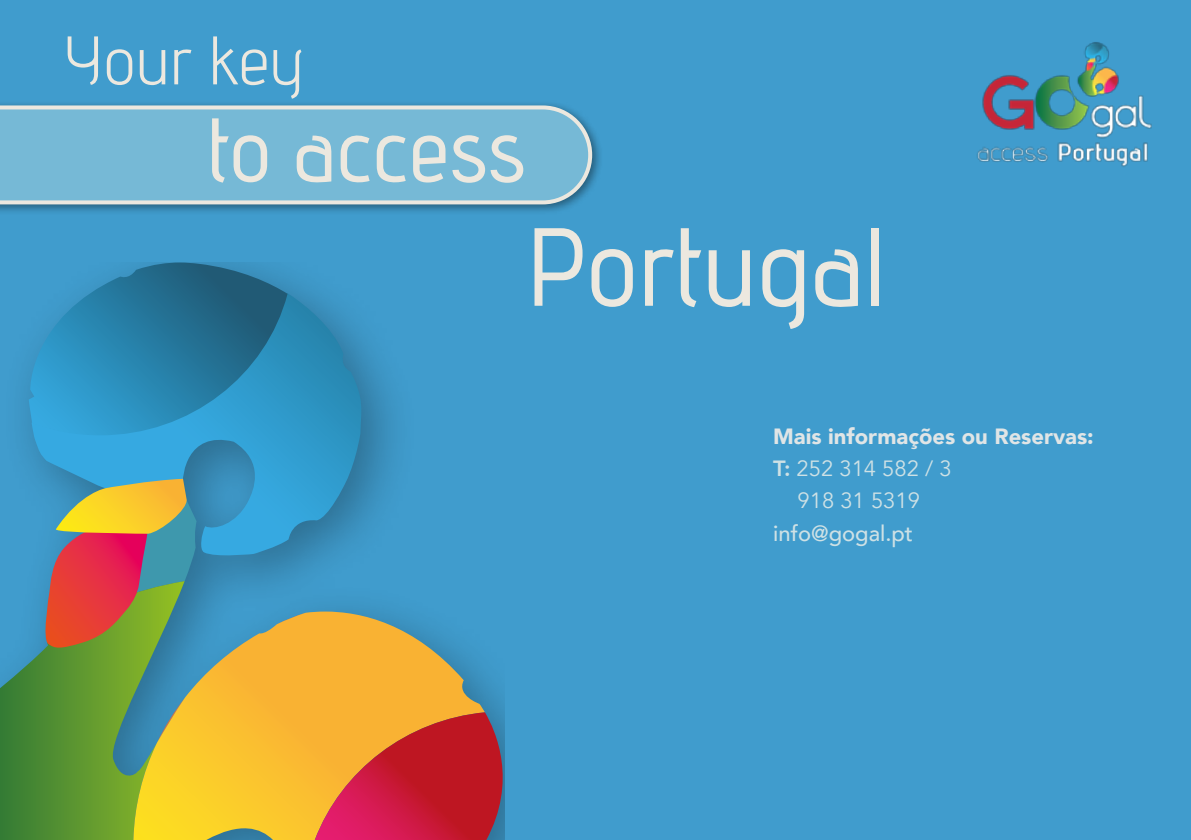
<style>
.page{position:relative;width:1191px;height:840px;background:#fff}
.page>*{position:absolute;margin:0;border:0;box-sizing:border-box;transform-origin:0 0}
.t1{font:110.6px "advent Bd 1";color:#ece8df}
.t2{font:90px "advent Bd 1";color:#ece8df}
.t3{font:68.4px "advent";color:#ece8df}
.t4{font:900 22px "Avenir";color:#e0e5e6}
.t5{font:22px "Avenir";color:#cee1e5}
.t6{font:500 22px "Avenir";color:#cee1e5}
.s1{font-weight:800}
</style>
<div class="page">
<div style="left:0;top:0;width:1191px;height:839px;background:#409ccd"></div>
<div style="left:0;top:262px;width:505px;height:577px;background:#000;opacity:.3"></div>
<svg style="left:32px;top:293px;width:333px;height:264px"></svg>
<svg style="left:0;top:580px;width:133px;height:259px;background:#519249"></svg>
<svg style="left:133px;top:611px;width:352px;height:228px;background:#c9b251"></svg>
<svg style="left:315px;top:712px;width:190px;height:127px;background:#ce4637"></svg>
<svg style="left:29px;top:262px;width:258px;height:173px"></svg>
<svg style="left:42px;top:478px;width:155px;height:171px;background:#9f8062"></svg>
<div style="left:0;top:100px;width:603px;height:116px;background:#000;opacity:.4"></div>
<svg style="left:0;top:103px;width:594px;height:103px;background:#7bb9d4"></svg>
<img style="left:977px;top:42px;width:175px;height:125px">
<h3 class="t3" style="left:65px;top:18px;width:241px">Your key</h3>
<h2 class="t2" style="left:206px;top:95px;width:320px">to access</h2>
<h1 class="t1" style="left:525px;top:199px;width:362px">Portugal</h1>
<p class="t4" style="left:773px;top:417px;width:322px">Mais informações ou Reservas:</p>
<p class="t5" style="left:773px;top:455px;width:180px"><span class="s1">T:</span> 252 314 582 / 3</p>
<p class="t5" style="left:797px;top:487px;width:124px">918 31 5319</p>
<p class="t6" style="left:773px;top:513px;width:141px">info@gogal.pt</p>
</div>
